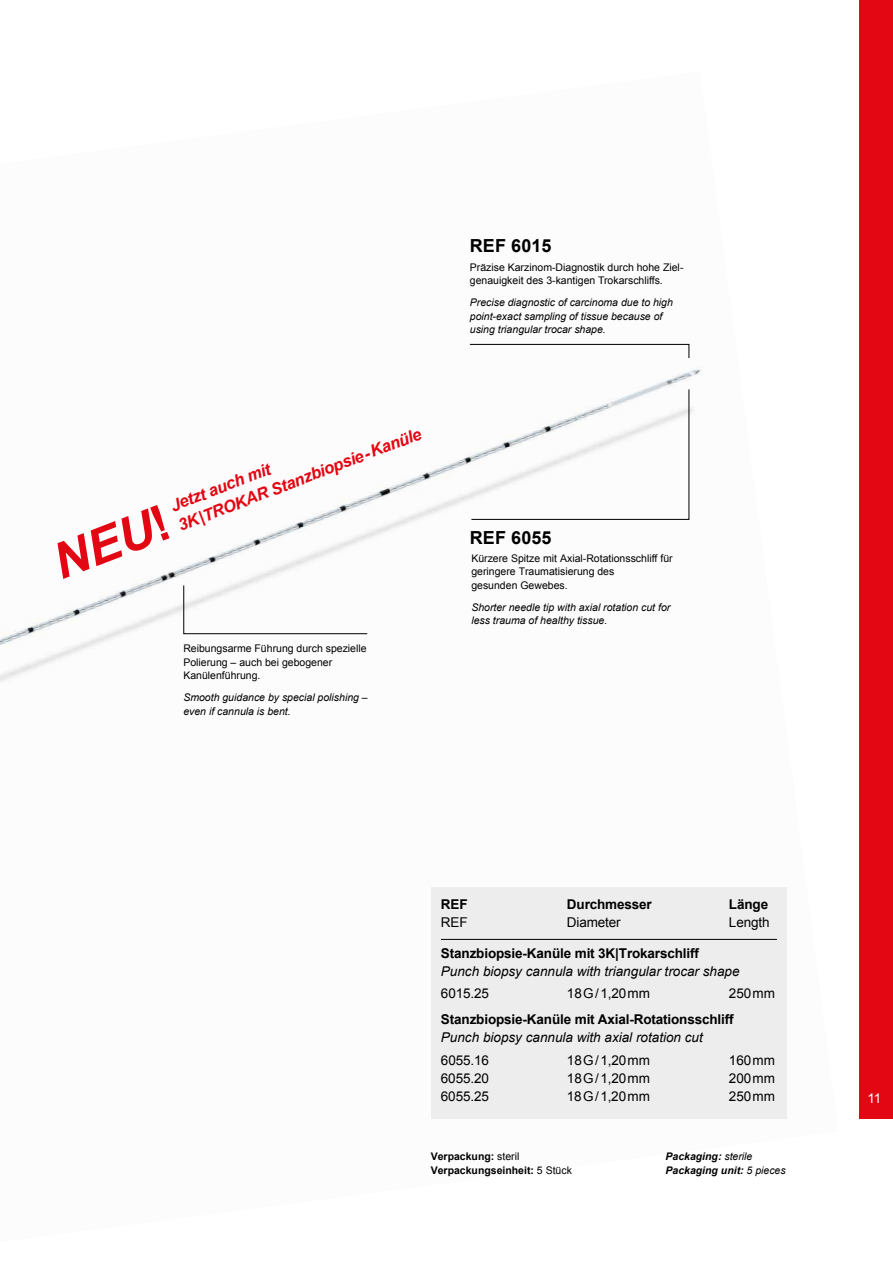
<style>
.page{position:relative;width:893px;height:1263px;background:#fff}
.page>*{position:absolute;margin:0;border:0;box-sizing:border-box;transform-origin:0 0}
.t1{font:italic 700 49.5px "Arial";color:#e30613}
.t2{font:700 18px "Arial";letter-spacing:.005em;color:#000}
.t3{font:italic 700 16.5px/21px "Arial";color:#e30613}
.t4{font:13.5px "Arial";letter-spacing:-.01em;color:#000}
.t5{font:700 13.5px "Arial";letter-spacing:-.01em;color:#000}
.t6{font:italic 13.5px "Arial";color:#000}
.t7{font:13.5px "Arial";color:#fff}
.t8{font:10.5px/13.5px "Arial";color:#000}
.t9{font:italic 10.5px/13.5px "Arial";color:#000}
.t10{font:700 10.5px/13.5px "Arial";color:#000}
.t11{font:italic 700 10.5px/13.5px "Arial";color:#000}
.s1{font-style:normal}
.s2{font-weight:400}
</style>
<div class="page">
<img style="left:0;top:343px;width:787px;height:776px">
<svg style="left:471px;top:389px;width:219px;height:131px"></svg>
<svg style="left:469px;top:344px;width:221px;height:15px"></svg>
<div style="left:859px;top:0;width:34px;height:1118px;background:#e30613"></div>
<div style="left:431px;top:887px;width:356px;height:231px;background:#ededed"></div>
<svg style="left:183px;top:585px;width:185px;height:49px"></svg>
<hr style="left:441px;top:939px;width:336px;height:1px;background:#000">
<h2 class="t2" style="left:470px;top:234px;width:83px">REF 6015</h2>
<h3 class="t3" style="left:168px;top:497px;width:261px;rotate:-21deg">Jetzt auch mit<br>3K|TROKAR Stanzbiopsie-Kanüle</h3>
<h1 class="t1" style="left:43px;top:533px;width:122px;rotate:-21deg">NEU<span class="s1">!</span></h1>
<p class="t8" style="left:183px;top:642px;width:185px">Reibungsarme Führung durch spezielle<br>Polierung – auch bei gebogener<br>Kanülenführung.</p>
<p class="t9" style="left:183px;top:691px;width:186px">Smooth guidance by special polishing – even if cannula is bent.</p>
<p class="t8" style="left:470px;top:260px;width:215px">Präzise Karzinom-Diagnostik durch hohe Ziel&shy;genauigkeit des 3-kantigen Trokarschliffs.</p>
<p class="t9" style="left:470px;top:296px;width:205px">Precise diagnostic of carcinoma due to high point-exact sampling of tissue because of using triangular trocar shape.</p>
<h2 class="t2" style="left:470px;top:525px;width:83px">REF 6055</h2>
<p class="t8" style="left:471px;top:551px;width:203px">Kürzere Spitze mit Axial-Rotationsschliff für geringere Traumatisierung des<br>gesunden Gewebes.</p>
<p class="t9" style="left:471px;top:600px;width:201px">Shorter needle tip with axial rotation cut for less trauma of healthy tissue.</p>
<p class="t5" style="left:441px;top:895px;width:28px">REF</p>
<p class="t5" style="left:567px;top:895px;width:86px">Durchmesser</p>
<p class="t5" style="left:729px;top:895px;width:41px">Länge</p>
<p class="t4" style="left:441px;top:913px;width:28px">REF</p>
<p class="t4" style="left:567px;top:913px;width:55px">Diameter</p>
<p class="t4" style="left:729px;top:913px;width:42px">Length</p>
<p class="t5" style="left:441px;top:944px;width:260px">Stanzbiopsie-Kanüle mit 3K|Trokarschliff</p>
<p class="t6" style="left:441px;top:962px;width:300px">Punch biopsy cannula with triangular trocar shape</p>
<p class="t4" style="left:441px;top:984px;width:49px">6015.25</p>
<p class="t4" style="left:567px;top:984px;width:85px">18G/1,20mm</p>
<p class="t4" style="left:729px;top:984px;width:48px">250mm</p>
<p class="t5" style="left:441px;top:1011px;width:294px">Stanzbiopsie-Kanüle mit Axial-Rotationsschliff</p>
<p class="t6" style="left:441px;top:1029px;width:263px">Punch biopsy cannula with axial rotation cut</p>
<p class="t4" style="left:441px;top:1051px;width:49px">6055.16</p>
<p class="t4" style="left:567px;top:1051px;width:85px">18G/1,20mm</p>
<p class="t4" style="left:729px;top:1051px;width:48px">160mm</p>
<p class="t4" style="left:441px;top:1069px;width:49px">6055.20</p>
<p class="t4" style="left:567px;top:1069px;width:85px">18G/1,20mm</p>
<p class="t4" style="left:729px;top:1069px;width:48px">200mm</p>
<p class="t4" style="left:441px;top:1087px;width:49px">6055.25</p>
<p class="t4" style="left:567px;top:1087px;width:85px">18G/1,20mm</p>
<p class="t4" style="left:729px;top:1087px;width:48px">250mm</p>
<p class="t10" style="left:431px;top:1150px;width:143px">Verpackung: <span class="s2">steril<br></span>Verpackungseinheit: <span class="s2">5 Stück</span></p>
<p class="t11" style="left:665px;top:1150px;width:122px">Packaging: <span class="s2">sterile<br></span>Packaging unit: <span class="s2">5 pieces</span></p>
<p class="t7" style="left:867px;top:1089px;width:16px">11</p>
</div>
